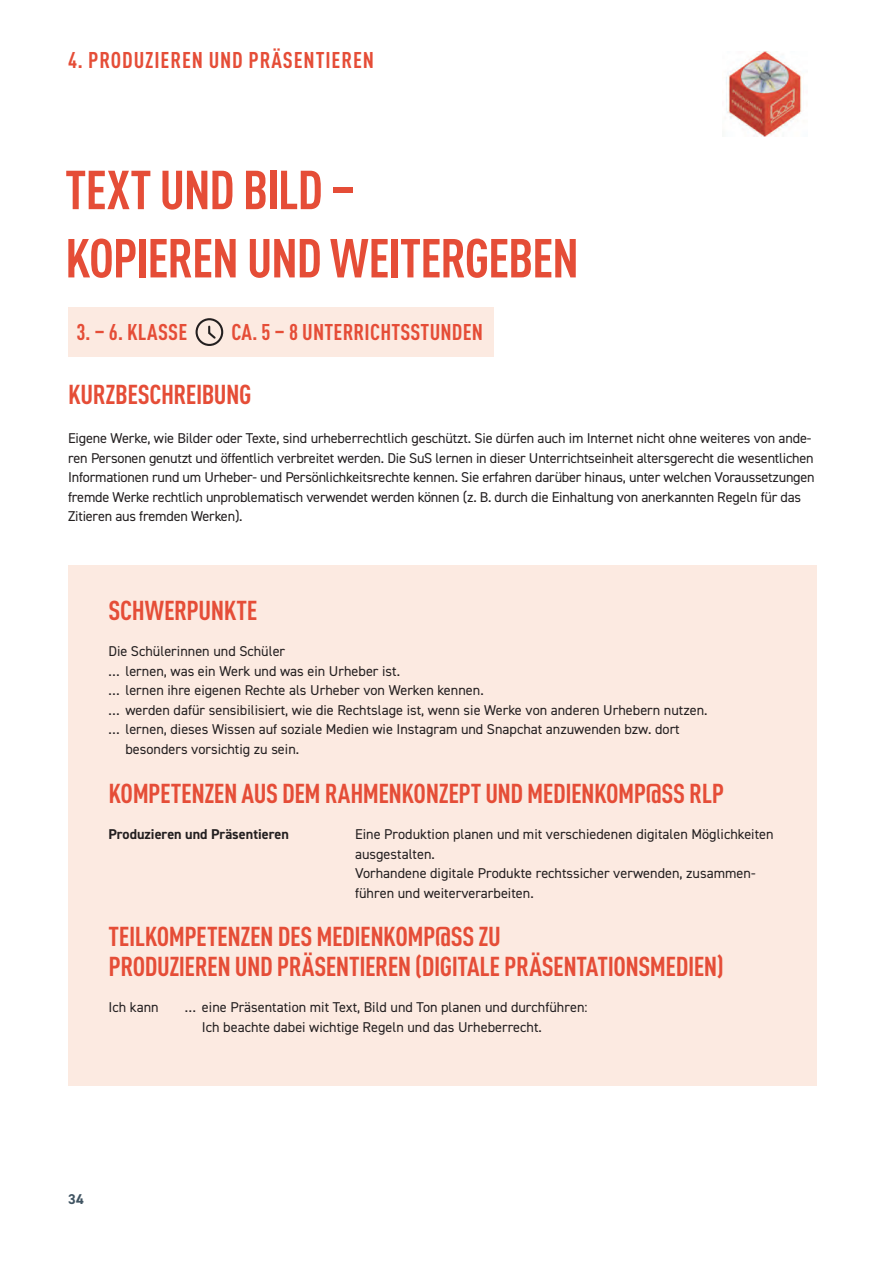
<style>
.page{position:relative;width:893px;height:1263px;background:#fff}
.page>*{position:absolute;margin:0;border:0;box-sizing:border-box;transform-origin:0 0}
.Headline__4_P_P{font:700 condensed 54px "DINOT";letter-spacing:-.025em;color:#e54d37}
.Subhead_im_Kasten__4{font:700 condensed 27px/29.2px "DINOT";letter-spacing:-.02em;color:#e54d37}
.Subhead__4_P_P{font:700 condensed 27px "DINOT";letter-spacing:-.02em;color:#e54d37}
.Copy_in_Tabelle{font:700 condensed 22.5px "DINOT";letter-spacing:.01em;color:#e54d37}
.Rubrik__4_P_P{font:700 condensed 22.5px "DINOT";letter-spacing:.04em;color:#e54d37}
.Copy_im_Kasten{font:14.25px/19.5px "DIN2014";color:#231f20}
.Copy{font:14.25px/19.5px "DIN2014";letter-spacing:-.015em;color:#231f20}
.Copy_im_Kasten-2{font:700 14.25px "DIN2014";color:#231f20}
.t1{font:700 14.25px "DIN2014";color:#405462}
</style>
<div class="page">
<div style="left:68px;top:565px;width:748px;height:520px;background:#fceae1"></div>
<div style="left:68px;top:307px;width:425px;height:49px;background:#fceae1"></div>
<div style="left:196px;top:318px;width:27px;height:28px;border:2px solid #231f20;border-radius:50%"></div>
<svg style="left:208px;top:325px;width:10px;height:16px"></svg>
<img style="left:726px;top:51px;width:76px;height:85px">
<p class="Rubrik__4_P_P" style="left:68px;top:44px;width:307px">4. PRODUZIEREN UND PRÄSENTIEREN</p>
<p class="Headline__4_P_P" style="left:65px;top:150px;width:292px">TEXT UND BILD –</p>
<p class="Headline__4_P_P" style="left:65px;top:219px;width:515px">KOPIEREN UND WEITERGEBEN</p>
<p class="Copy_in_Tabelle" style="left:77px;top:315px;width:112px">3. – 6. KLASSE</p>
<p class="Copy_in_Tabelle" style="left:231px;top:315px;width:253px">CA. 5 – 8 UNTERRICHTSSTUNDEN</p>
<p class="Subhead__4_P_P" style="left:68px;top:375px;width:185px">KURZBESCHREIBUNG</p>
<p class="Copy" style="left:68px;top:428px;width:748px">Eigene Werke, wie Bilder oder Texte, sind urheberrechtlich geschützt. Sie dürfen auch im Internet nicht ohne weiteres von ande&shy;ren Personen genutzt und öffentlich verbreitet werden. Die SuS lernen in dieser Unterrichtseinheit altersgerecht die wesentlichen Informationen rund um Urheber- und Persönlichkeitsrechte kennen. Sie erfahren darüber hinaus, unter welchen Voraussetzungen fremde Werke rechtlich unproblematisch verwendet werden können (z. B. durch die Einhaltung von anerkannten Regeln für das Zitieren aus fremden Werken).</p>
<p class="Subhead_im_Kasten__4" style="left:109px;top:593px;width:150px">SCHWERPUNKTE</p>
<p class="Copy_im_Kasten" style="left:108px;top:641px;width:178px">Die Schülerinnen und Schüler</p>
<p class="Copy_im_Kasten" style="left:108px;top:661px;width:293px">… lernen, was ein Werk und was ein Urheber ist.</p>
<p class="Copy_im_Kasten" style="left:108px;top:680px;width:377px">… lernen ihre eigenen Rechte als Urheber von Werken kennen.</p>
<p class="Copy_im_Kasten" style="left:108px;top:700px;width:601px">… werden dafür sensibilisiert, wie die Rechtslage ist, wenn sie Werke von anderen Urhebern nutzen.</p>
<p class="Copy_im_Kasten" style="left:108px;top:719px;width:573px">… lernen, dieses Wissen auf soziale Medien wie Instagram und Snapchat anzuwenden bzw. dort</p>
<p class="Copy_im_Kasten" style="left:125px;top:739px;width:175px">besonders vorsichtig zu sein.</p>
<p class="Subhead_im_Kasten__4" style="left:109px;top:776px;width:617px">KOMPETENZEN AUS DEM RAHMENKONZEPT UND MEDIENKOMP@SS RLP</p>
<p class="Copy_im_Kasten-2" style="left:108px;top:825px;width:182px">Produzieren und Präsentieren</p>
<p class="Copy_im_Kasten" style="left:355px;top:824px;width:420px">Eine Produktion planen und mit verschiedenen digitalen Möglichkeiten ausgestalten.</p>
<p class="Copy_im_Kasten" style="left:355px;top:863px;width:402px">Vorhandene digitale Produkte rechtssicher verwenden, zusammen&shy;führen und weiterverarbeiten.</p>
<p class="Subhead_im_Kasten__4" style="left:109px;top:920px;width:617px">TEILKOMPETENZEN DES MEDIENKOMP@SS ZU<br>PRODUZIEREN UND PRÄSENTIEREN (DIGITALE PRÄSENTATIONSMEDIEN)</p>
<p class="Copy_im_Kasten" style="left:108px;top:997px;width:52px">Ich kann</p>
<p class="Copy_im_Kasten" style="left:202px;top:997px;width:387px;text-indent:-17px">… eine Präsentation mit Text, Bild und Ton planen und durchführen:<br>Ich beachte dabei wichtige Regeln und das Urheberrecht.</p>
<p class="t1" style="left:68px;top:1189px;width:17px">34</p>
</div>
